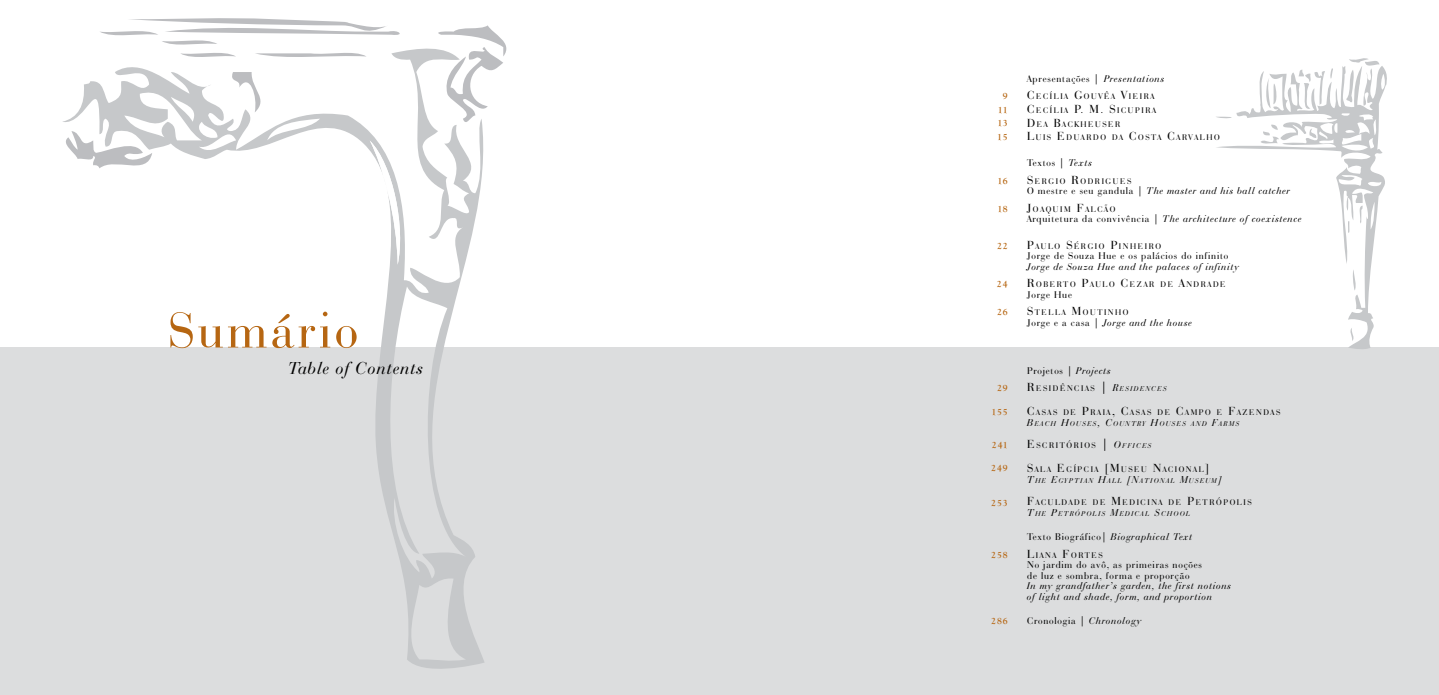
<style>
.page{position:relative;width:1439px;height:695px;background:#fff}
.page>*{position:absolute;margin:0;border:0;box-sizing:border-box;transform-origin:0 0}
.t1{font:52.5px "Bauer Bodoni BT";letter-spacing:.075em;color:#b66612}
.t2{font:italic 18.03px "Bauer Bodoni BT";letter-spacing:.06em;color:#000}
.t3{font:italic 10.24px/10.5px "Bauer Bodoni BT";letter-spacing:.08em;color:#000}
.t4{font:10.24px/10.5px "Bauer Bodoni BT";letter-spacing:.08em;color:#000}
.t5{font:700 9.62px/13.7px "Goudy Old Style T";letter-spacing:.1em;color:#b66612;text-align:center}
.t6{font:8.58px/13.7px "Bauer Bodoni BT";letter-spacing:.185em;color:#000}
.t7{font:italic 7.35px "Bauer Bodoni BT";letter-spacing:.185em;color:#000}
.s1{font-style:italic}
.s2{font-size:12.25px}
.s3{font-style:normal}
.s4{font-style:italic;font-size:10.5px}
.s5{font-style:italic;font-size:7.35px}
.s6{font-size:10.5px}
</style>
<div class="page">
<div style="left:0;top:347px;width:1439px;height:347px;background:#dcddde"></div>
<svg style="left:100px;top:18px;width:300px;height:27px"></svg>
<svg style="left:438px;top:25px;width:69px;height:42px"></svg>
<svg style="left:63px;top:45px;width:435px;height:624px"></svg>
<svg style="left:228px;top:71px;width:42px;height:41px"></svg>
<svg style="left:370px;top:140px;width:35px;height:125px"></svg>
<svg style="left:63px;top:131px;width:89px;height:46px"></svg>
<svg style="left:1216px;top:58px;width:171px;height:291px"></svg>
<h1 class="t1" style="left:168px;top:298px;width:191px">Sumário</h1>
<h2 class="t2" style="left:288px;top:356px;width:137px">Table of Contents</h2>
<p class="t5" style="left:997px;top:89px;width:12px">9<br>11<br>13<br>15</p>
<p class="t5" style="left:997px;top:174px;width:12px">16</p>
<p class="t5" style="left:997px;top:202px;width:12px">18</p>
<p class="t5" style="left:997px;top:239px;width:12px">22</p>
<p class="t5" style="left:997px;top:277px;width:12px">24</p>
<p class="t5" style="left:997px;top:305px;width:12px">26</p>
<p class="t5" style="left:997px;top:381px;width:12px">29</p>
<p class="t5" style="left:991px;top:405px;width:18px">155</p>
<p class="t5" style="left:992px;top:438px;width:17px">241</p>
<p class="t5" style="left:991px;top:460px;width:18px">249</p>
<p class="t5" style="left:991px;top:495px;width:18px">253</p>
<p class="t5" style="left:991px;top:547px;width:18px">258</p>
<p class="t5" style="left:991px;top:614px;width:18px">286</p>
<p class="t4" style="left:1027px;top:73px;width:139px">Apresentações | <span class="s1">Presentations</span></p>
<p class="t6" style="left:1027px;top:89px;width:194px"><span class="s2">C</span>ECÍLIA <span class="s2">G</span>OUVÊA <span class="s2">V</span>IEIRA<br><span class="s2">C</span>ECÍLIA <span class="s2">P. M. S</span>ICUPIRA<br><span class="s2">D</span>EA <span class="s2">B</span>ACKHEUSER<br><span class="s2">L</span>UIS <span class="s2">E</span> DUARDO DA <span class="s2">C</span>OSTA <span class="s2">C</span>ARVALHO</p>
<p class="t4" style="left:1027px;top:158px;width:67px">Textos | <span class="s1">Texts</span></p>
<p class="t6" style="left:1027px;top:174px;width:105px"><span class="s2">S</span>ERGIO <span class="s2">R</span>ODRIGUES</p>
<p class="t3" style="left:1027px;top:186px;width:264px"><span class="s3">O mestre e seu gandula |</span> The master and his ball catcher</p>
<p class="t6" style="left:1027px;top:202px;width:90px"><span class="s2">J</span>OAQUIM <span class="s2">F</span>ALCÃO</p>
<p class="t3" style="left:1027px;top:214px;width:276px"><span class="s3">Arquitetura da convivência |</span> The architecture of coexistence</p>
<p class="t6" style="left:1027px;top:239px;width:135px"><span class="s2">P</span>AULO <span class="s2">S</span>ÉRGIO <span class="s2">P</span>INHEIRO</p>
<p class="t4" style="left:1027px;top:250px;width:203px">Jorge de Souza Hue e os palácios do infinito</p>
<p class="t3" style="left:1027px;top:261px;width:213px">Jorge de Souza Hue and the palaces of infinity</p>
<p class="t6" style="left:1027px;top:277px;width:200px"><span class="s2">R</span>OBERTO <span class="s2">P</span>AULO <span class="s2">C</span>EZAR DE <span class="s2">A</span>NDRADE</p>
<p class="t4" style="left:1027px;top:289px;width:46px">Jorge Hue</p>
<p class="t6" style="left:1027px;top:305px;width:103px"><span class="s2">S</span>TELLA <span class="s2">M</span>OUTINHO</p>
<p class="t3" style="left:1027px;top:317px;width:166px"><span class="s3">Jorge e a casa |</span> Jorge and the house</p>
<p class="t4" style="left:1027px;top:365px;width:85px">Projetos | <span class="s1">Projects</span></p>
<p class="t6" style="left:1027px;top:381px;width:141px"><span class="s2">R</span>ESIDÊNCIAS <span class="s2">|</span> <span class="s4">R</span><span class="s5">ESIDENCES</span></p>
<p class="t6" style="left:1027px;top:405px;width:254px"><span class="s2">C</span>ASAS DE <span class="s2">P</span>RAIA<span class="s2">, C</span>ASAS DE <span class="s2">C</span>AMP O E <span class="s2">F</span>AZENDAS</p>
<p class="t7" style="left:1027px;top:418px;width:214px"><span class="s6">B</span>EACH <span class="s6">H</span>OUSES<span class="s6">, C</span>OUNTRY <span class="s6">H</span>OUSES AND <span class="s6">F</span>ARMS</p>
<p class="t6" style="left:1027px;top:438px;width:126px"><span class="s2">E</span>SC RITÓRIOS <span class="s2">|</span> <span class="s4">O</span><span class="s5">FF ICES</span></p>
<p class="t6" style="left:1027px;top:462px;width:184px"><span class="s2">S</span>ALA <span class="s2">E</span>GÍPC IA <span class="s2">[M</span>USEU <span class="s2">N</span>ACIONAL<span class="s2">]</span></p>
<p class="t7" style="left:1027px;top:475px;width:196px"><span class="s6">T</span>HE <span class="s6">E</span>GYPTIAN <span class="s6">H</span>ALL <span class="s6">[N</span>ATIONAL <span class="s6">M</span>USEUM<span class="s6">]</span></p>
<p class="t6" style="left:1027px;top:495px;width:225px"><span class="s2">F</span>ACULDADE DE <span class="s2">M</span>EDICINA DE <span class="s2">P</span>ETRÓPOLIS</p>
<p class="t7" style="left:1027px;top:508px;width:165px"><span class="s6">T</span>HE <span class="s6">P</span>ETRÓPOLIS <span class="s6">M</span>EDICAL <span class="s6">S</span>CHOOL</p>
<p class="t4" style="left:1027px;top:531px;width:167px">Texto Biográfico| <span class="s1">Biographical Text</span></p>
<p class="t6" style="left:1027px;top:548px;width:76px"><span class="s2">L</span>IANA <span class="s2">F</span>ORTES</p>
<p class="t4" style="left:1027px;top:559px;width:176px">No jardim do avô, as primeiras noções de luz e sombra, forma e proporção</p>
<p class="t3" style="left:1027px;top:580px;width:206px">In my grandfather’s garden, the first notions of light and shade, form, and proportion</p>
<p class="t4" style="left:1027px;top:615px;width:116px">Cronologia | <span class="s1">Chronology</span></p>
</div>
